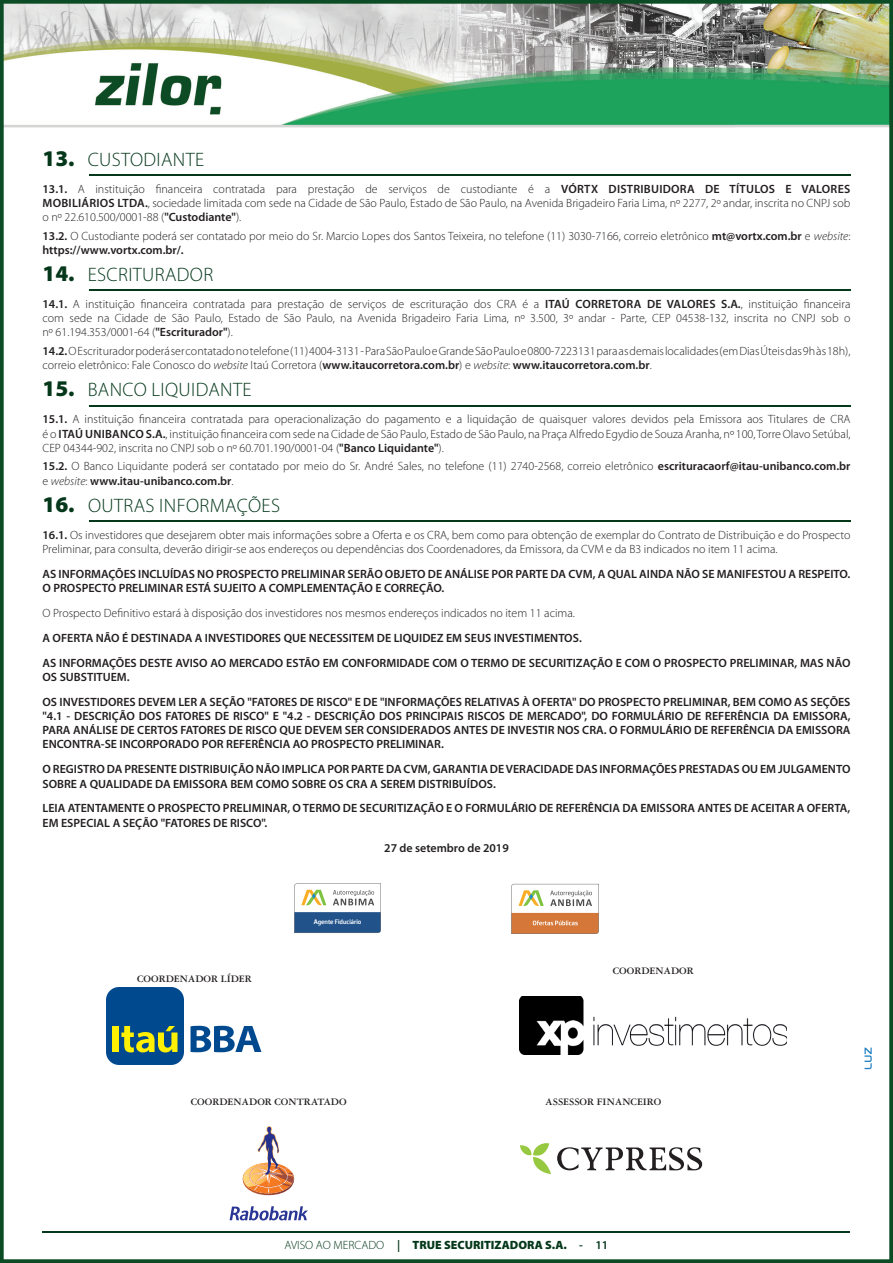
<style>
.page{position:relative;width:893px;height:1263px;background:#fff}
.page>*{position:absolute;margin:0;border:0;box-sizing:border-box;transform-origin:0 0}
.t1{font:300 19.5px "Myriad Pro";letter-spacing:.02em;color:#05381b}
.t2{font:300 12px/14.2px "Myriad Pro";color:#231f20}
.t3{font:600 12px/14.2px "Myriad Pro";color:#231f20}
.t4{font:900 12px "Myriad Pro";color:#05381b}
.t5{font:700 10.5px "Garamond Three";color:#231f20}
.t6{font:500 6.6px "Dobra W04";color:#fff}
.s1{font-weight:900;font-size:22.5px}
.s2{font-weight:600}
.s3{font-style:italic}
.s4{font-weight:300}
</style>
<div class="page">
<img style="left:0;top:0;width:735px;height:736px">
<img style="left:735px;top:0;width:158px;height:1263px">
<img style="left:0;top:736px;width:367px;height:527px">
<img style="left:367px;top:1000px;width:158px;height:263px">
<img style="left:525px;top:1054px;width:211px;height:209px">
<hr style="left:43px;top:1231px;width:807px;height:2px;background:#05381b">
<svg style="left:511px;top:884px;width:88px;height:50px"></svg>
<svg style="left:294px;top:883px;width:87px;height:50px"></svg>
<hr style="left:89px;top:174px;width:761px;height:2px;background:#05381b">
<hr style="left:89px;top:289px;width:761px;height:2px;background:#05381b">
<hr style="left:89px;top:405px;width:761px;height:1px;background:#05381b">
<hr style="left:89px;top:520px;width:761px;height:1px;background:#05381b">
<svg style="left:191px;top:1026px;width:70px;height:26px"></svg>
<div style="left:106px;top:987px;width:78px;height:78px;background:#01498e;border-radius:13px"></div>
<svg style="left:121px;top:1026px;width:56px;height:26px"></svg>
<div style="left:113px;top:1026px;width:6px;height:26px;background:#fff101"></div>
<img style="left:520px;top:996px;width:267px;height:58px">
<svg style="left:864px;top:1047px;width:8px;height:22px"></svg>
<svg style="left:230px;top:1206px;width:78px;height:14px"></svg>
<svg style="left:242px;top:1126px;width:53px;height:69px"></svg>
<svg style="left:520px;top:1143px;width:31px;height:31px"></svg>
<svg style="left:557px;top:1147px;width:145px;height:23px"></svg>
<h1 class="t1" style="left:43px;top:148px;width:163px"><span class="s1">13.</span> CUSTODIANTE</h1>
<p class="t2" style="left:43px;top:182px;width:809px;text-align:justify"><span class="s2">13.1.</span> A instituição financeira contratada para prestação d e serviços de custodiante é a <span class="s2">VÓRTX DISTRIBUIDORA DE TÍTULOS E VALORES MOBILIÁRIOS LTDA</span><span class="s2">.</span>, sociedade limitada com sede na Cidade de São Paulo, Estado de São Paulo, na Avenida Brigadeiro Faria Lima, nº 2277, 2º andar, inscrita no CNPJ sob o nº 22. 610.500/0001-88 (<span class="s2">"Custodiante"</span>).</p>
<p class="t2" style="left:43px;top:229px;width:809px"><span class="s2">13.2.</span> O Custodiante poderá ser contatado por meio do Sr. Marcio Lopes dos Santos Teixeira, no telefone (11) 3030-7166, correio eletrônico <span class="s2">mt@vortx.com.br</span> e <span class="s3">website</span>: <span class="s2">https://www.vortx.com.br/.</span></p>
<h1 class="t1" style="left:43px;top:264px;width:172px"><span class="s1">14.</span> ESCRITURADOR</h1>
<p class="t2" style="left:43px;top:297px;width:809px;text-align:justify"><span class="s2">14.1.</span> A instituição financeira contratada para prestação de serviços de escrituração dos CRA é a <span class="s2">ITAÚ CORRETORA D E VALORES S.</span><span class="s2">A.</span>, instituição financeira com sede na Ci dade de São Paulo, Estado de São Paulo, na Avenida Brigadeiro Faria Lima, nº 3.500, 3º andar - Parte, CEP 04538-132, inscrita no CNPJ sob o nº 61.194.353/0001- 64 (<span class="s2">"Escriturador"</span>).</p>
<p class="t2" style="left:43px;top:344px;width:809px"><span class="s2">14.2.</span> O Escriturador poderá ser contatado no telefone (11) 4004-3131 - Para São Paulo e Grande São Paulo e 0800-7223131 para as demais localidades (em Dias Úteis das 9h às 18h), correio eletrônico: Fale Conosco do <span class="s3">website</span> Itaú Corretora (<span class="s2">www.itaucorretora.com.br</span>) e <span class="s3">website</span>: <span class="s2">www.itaucorretora.com.br</span>.</p>
<h1 class="t1" style="left:43px;top:379px;width:211px"><span class="s1">15.</span> BANCO LIQUIDANTE</h1>
<p class="t2" style="left:43px;top:412px;width:809px;text-align:justify"><span class="s2">15.1.</span> A instituição fin anceira contratada para operacionaliza ção do pagamento e a liquidação de quaisquer valores devidos pela Emissora aos Titulares de CRA é o <span class="s2">ITAÚ UNIBANCO S</span><span class="s2">.A.</span>, instituição financeira com sede na Cidade de São Paulo, Estado de São Paulo, na Praça Alfredo Egydio de Souza Aranha, nº 100, Torre Olavo Setúbal, CEP 04344-902, inscrita no CNPJ sob o nº 60.701.190/0001-04 (<span class="s2">"Banco Liquidante"</span>).</p>
<p class="t2" style="left:43px;top:459px;width:809px"><span class="s2">15.2.</span> O Banco Liquidante poderá ser contatado por meio do Sr. André Sales, no telefone (11) 2740-2568, correio eletrônico <span class="s2">escrituracaorf@itau-unibanco.com.br </span>e <span class="s3">website</span>: <span class="s2">www.itau-unibanco.com.br</span>.</p>
<h1 class="t1" style="left:43px;top:494px;width:239px"><span class="s1">16.</span> OUTRAS INFORMAÇÕES</h1>
<p class="t2" style="left:43px;top:528px;width:809px"><span class="s2">16.1.</span> Os investidores que desejarem obter mais informações sobre a Oferta e os CRA, bem como para obtenção de exemplar do Contrato de Distribuição e do Pros pecto<br>Preliminar, para consulta, deverão dirigir-se aos en dereços ou dependências dos Coordenadores, da Emissora, da CVM e da B3 indicados no item 11 acima.</p>
<p class="t3" style="left:43px;top:566px;width:809px">AS INFORMAÇÕES INCLUÍDAS NO PROSPECTO PRELIMINAR SERÃO OBJETO DE ANÁLISE POR PARTE DA CVM, A QUAL AINDA NÃO SE MANIFESTOU A RESPEITO.<br>O PROSPECTO PRELIMINAR ESTÁ SUJEITO A COMPLEMENTAÇÃO E CORREÇÃO.</p>
<p class="t2" style="left:43px;top:606px;width:534px">O Prospecto Definitivo estará à disposição dos investidores nos mesmos endereços indicados no item 11 acima.</p>
<p class="t3" style="left:43px;top:625px;width:809px;line-height:24.9px">A OFERTA NÃO É DESTINADA A INVESTIDORES QUE NECESSITEM DE LIQUIDEZ EM SEUS INVESTIMENTOS.<br>AS INFORMAÇÕES DESTE AVISO AO MERCADO ESTÃO EM CONFORMIDADE COM O TERMO DE SECURITIZAÇÃO E COM O PROSPECTO PRELIMINAR, MAS NÃO</p>
<p class="t3" style="left:43px;top:664px;width:809px;line-height:24.9px">OS SUBSTITUEM.<br>OS INVESTIDORES DEVEM LER A SEÇÃO "FATORES DE RISCO" E DE "INFORMAÇÕES RELATIVAS À OFERTA" DO PROSPECTO PRELIMINAR, BEM COMO AS SEÇÕES</p>
<p class="t3" style="left:43px;top:708px;width:809px;text-align:justify">"4.1 - DESCRIÇÃO DOS FATORES DE RISCO" E "4.2 - DESCRIÇÃO DOS PRINCIPAIS RISCOS DE MERCADO", DO FORMULÁRIO DE REFERÊNCIA DA EMISSORA, PARA ANÁLISE DE CERTOS FATORES DE RISCO QUE DEVEM SER CONSIDERADOS ANTES DE INVESTIR NOS CRA. O FORMULÁRIO DE REFERÊNCIA DA EMISSORA ENCONTRA-SE I NCORPORADO POR REFERÊNCIA AO PROSPECTO PRELIMINAR.</p>
<p class="t3" style="left:43px;top:762px;width:809px">O REGISTRO DA PRESENTE DISTRIBUIÇÃO NÃO IMPLICA POR PARTE DA CVM, GARANTIA DE VERACIDADE DAS INFORMAÇÕES PRESTADAS OU EM JULGAMENTO<br>SOBR E A QUALIDADE DA EMISSORA BEM COMO SOBRE OS CRA A SEREM DISTRIBUÍDOS.</p>
<p class="t3" style="left:43px;top:801px;width:809px">LEIA ATENTAMENTE O PROSPECTO PRELIMINAR, O TERMO DE SECURITIZAÇÃO E O FORMULÁRIO DE REFERÊNCIA DA EMISSORA ANTES DE ACEITAR A OFERTA,<br>EM ESPECIAL A SEÇÃO "FATORES DE RISCO".</p>
<p class="t3" style="left:384px;top:840px;width:126px">27 de setembro de 2019</p>
<p class="t5" style="left:137px;top:973px;width:116px">COORDENADOR LÍDER</p>
<p class="t6" style="left:314px;top:918px;width:49px">Agente Fiduciário</p>
<p class="t5" style="left:613px;top:965px;width:83px">COORDENADOR</p>
<p class="t5" style="left:191px;top:1096px;width:157px">COORDENADOR CONTRATADO</p>
<p class="t5" style="left:545px;top:1096px;width:118px">ASSESSOR FINANCEIRO</p>
<p class="t4" style="left:285px;top:1238px;width:325px"><span class="s4">AVISO AO MERCADO</span> <span class="s2">|</span> TRUE SECURITIZADORA S.A. <span class="s2">- 11</span></p>
</div>
